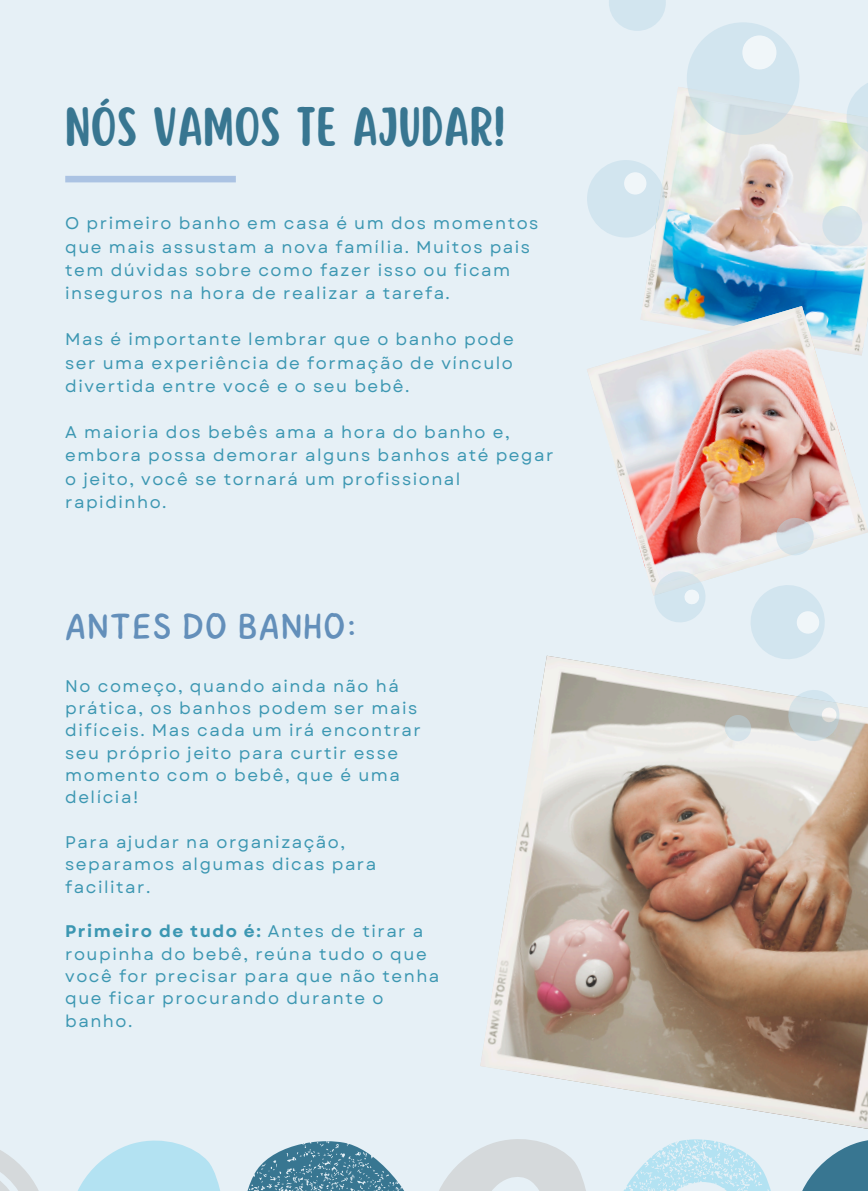
<style>
.page{position:relative;width:868px;height:1191px;background:#fff}
.page>*{position:absolute;margin:0;border:0;box-sizing:border-box;transform-origin:0 0}
.t1{font:48.65px "Scripter";color:#387691}
.t2{font:36.23px "Childos Arabic";letter-spacing:.04em;color:#638fba}
.t3{font:16.8px/22.4px "Garet";letter-spacing:.09em;color:#3c97b2}
.s1{font-weight:700}
</style>
<div class="page">
<div style="left:0;top:0;width:868px;height:1190px;background:#e6f0f6"></div>
<svg style="left:802px;top:1140px;width:66px;height:50px"></svg>
<svg style="left:439px;top:1139px;width:147px;height:51px"></svg>
<svg style="left:78px;top:1140px;width:142px;height:50px"></svg>
<svg style="left:0;top:1150px;width:38px;height:40px"></svg>
<svg style="left:624px;top:1139px;width:147px;height:51px"></svg>
<svg style="left:248px;top:1141px;width:156px;height:49px"></svg>
<img style="left:480px;top:655px;width:388px;height:474px">
<img style="left:640px;top:87px;width:228px;height:219px">
<img style="left:587px;top:306px;width:281px;height:272px">
<div style="left:65px;top:176px;width:171px;height:6px;background:#abc3e3"></div>
<div style="left:686px;top:22px;width:113px;height:113px;background:linear-gradient(to right,#d4e4ec,#d2e3ed);border-radius:50%"></div>
<div style="left:587px;top:160px;width:77px;height:77px;background:#d2e5ef;border-radius:50%"></div>
<svg style="left:846px;top:83px;width:22px;height:73px"></svg>
<svg style="left:609px;top:0;width:57px;height:31px"></svg>
<div style="left:822px;top:206px;width:40px;height:40px;background:#d3e1e8;border-radius:50%"></div>
<div style="left:742px;top:35px;width:34px;height:34px;background:#f0f6f9;border-radius:50%"></div>
<div style="left:624px;top:172px;width:22px;height:22px;background:#f0f6f9;border-radius:50%"></div>
<svg style="left:769px;top:511px;width:51px;height:51px"></svg>
<svg style="left:720px;top:710px;width:36px;height:36px"></svg>
<svg style="left:736px;top:571px;width:102px;height:102px"></svg>
<svg style="left:645px;top:562px;width:70px;height:60px"></svg>
<svg style="left:778px;top:680px;width:71px;height:70px"></svg>
<p class="t1" style="left:65px;top:103px;width:441px">NÓS VAMOS TE AJUDAR!</p>
<p class="t3" style="left:65px;top:212px;width:475px;line-height:23.3px">O primeiro banho em casa é um dos momentos que mais assustam a nova família. Muitos pais tem dúvidas sobre como fazer isso ou ficam inseguros na hora de realizar a tarefa.</p>
<p class="t3" style="left:65px;top:328px;width:450px">Mas é importante lembrar que o banho pode</p>
<h2 class="t3" style="left:65px;top:351px;width:449px;line-height:23.3px">ser uma experiência de formação de vínculo divertida entre você e o seu bebê.</h2>
<p class="t3" style="left:65px;top:421px;width:489px;line-height:23.3px">A maioria dos bebês ama a hora do banho e, embora possa demorar alguns banhos até pegar o jeito, você se tornará um profissional rapidinho.</p>
<p class="t2" style="left:65px;top:600px;width:292px">ANTES DO BANHO:</p>
<p class="t3" style="left:65px;top:674px;width:357px">No começo, quando ainda não há prática, os banhos podem ser mais difíceis. Mas cada um irá encontrar seu próprio jeito para curtir esse momento com o bebê, que é uma delícia!</p>
<p class="t3" style="left:65px;top:831px;width:312px">Para ajudar na organização, separamos algumas dicas para facilitar.</p>
<p class="t3" style="left:65px;top:920px;width:375px"><span class="s1">Primeiro de tudo é:</span> Antes de tirar a roupinha do bebê, reúna tudo o que você for precisar para que não tenha que ficar procurando durante o banho.</p>
</div>
